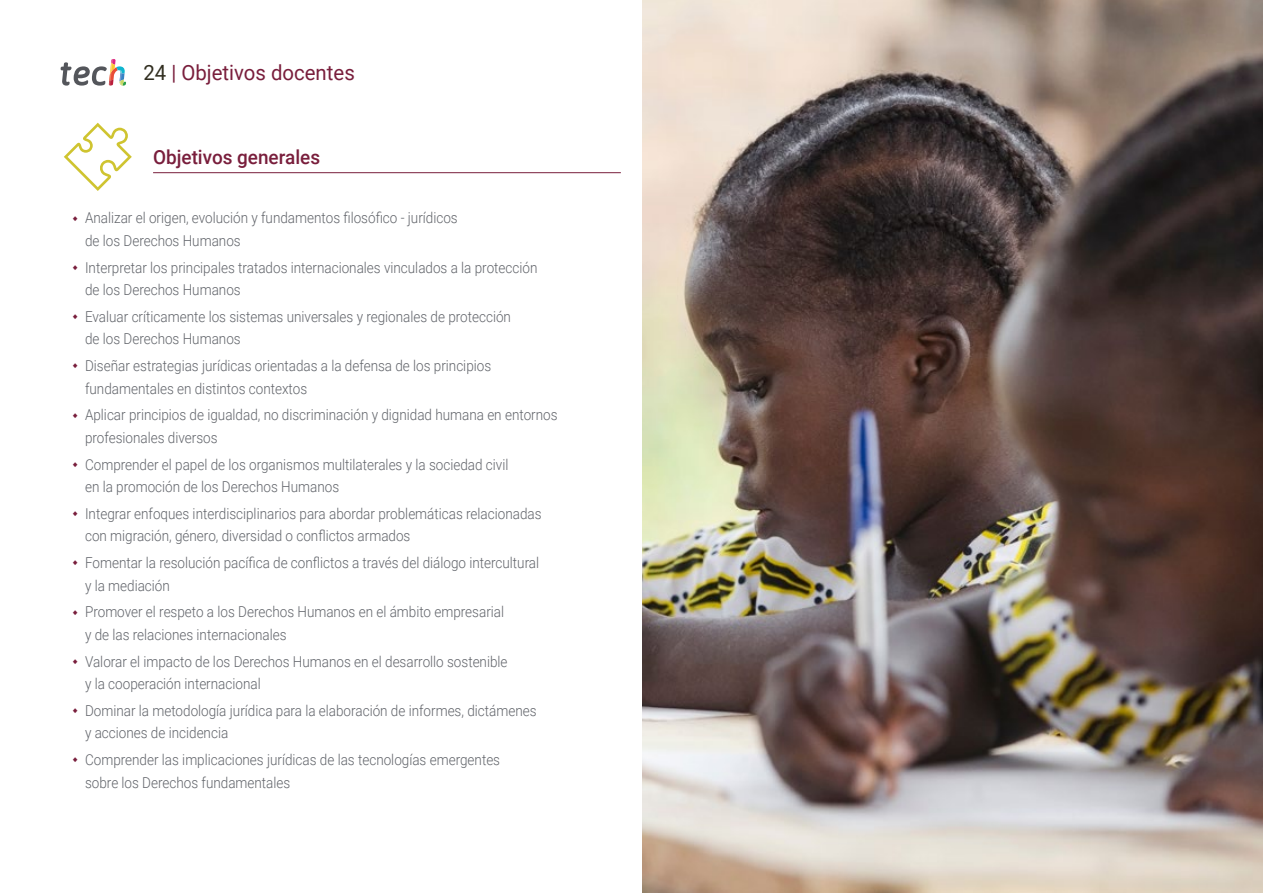
<style>
.page{position:relative;width:1263px;height:893px;background:#fff}
.page>*{position:absolute;margin:0;border:0;box-sizing:border-box;transform-origin:0 0}
.t1{font:21px "Roboto";color:#791e3c}
.t2{font:500 19.5px "Roboto";color:#791e3c}
.t3{font:300 15px/22.5px "Roboto";color:#61646a;scale:.9 1}
.s1{color:#312e20}
</style>
<div class="page">
<hr style="left:153px;top:172px;width:468px;height:1px;background:#791e3c">
<svg style="left:64px;top:123px;width:68px;height:68px"></svg>
<img style="left:642px;top:0;width:621px;height:893px">
<svg style="left:61px;top:59px;width:65px;height:27px"></svg>
<h1 class="t1" style="left:144px;top:57px;width:213px"><span class="s1">24</span> | Objetivos docentes</h1>
<h2 class="t2" style="left:153px;top:144px;width:169px">Objetivos generales</h2>
<p class="t3" style="left:85px;top:206px;width:416px">Analizar el origen, evolución y fundamentos filosófico - jurídicos de los Derechos Humanos</p>
<p class="t3" style="left:85px;top:255px;width:504px">Interpretar los principales tratados internacionales vinculados a la protección de los Derechos Humanos</p>
<p class="t3" style="left:85px;top:305px;width:475px">Evaluar críticamente los sistemas universales y regionales de protección de los Derechos Humanos</p>
<p class="t3" style="left:85px;top:354px;width:453px">Diseñar estrategias jurídicas orientadas a la defensa de los principios fundamentales en distintos contextos</p>
<p class="t3" style="left:85px;top:403px;width:526px">Aplicar principios de igualdad, no discriminación y dignidad humana en entornos profesionales diversos</p>
<p class="t3" style="left:85px;top:452px;width:472px">Comprender el papel de los organismos multilaterales y la sociedad civil en la promoción de los Derechos Humanos</p>
<p class="t3" style="left:85px;top:502px;width:509px">Integrar enfoques interdisciplinarios para abordar problemáticas relacionadas con migración, género, diversidad o conflictos armados</p>
<p class="t3" style="left:85px;top:551px;width:506px">Fomentar la resolución pacífica de conflictos a través del diálogo intercultural y la mediación</p>
<p class="t3" style="left:85px;top:600px;width:467px">Promover el respeto a los Derechos Humanos en el ámbito empresarial y de las relaciones internacionales</p>
<p class="t3" style="left:85px;top:650px;width:471px">Valorar el impacto de los Derechos Humanos en el desarrollo sostenible y la cooperación internacional</p>
<p class="t3" style="left:85px;top:699px;width:503px">Dominar la metodología jurídica para la elaboración de informes, dictámenes y acciones de incidencia</p>
<p class="t3" style="left:85px;top:748px;width:463px">Comprender las implicaciones jurídicas de las tecnologías emergentes sobre los Derechos fundamentales</p>
</div>
